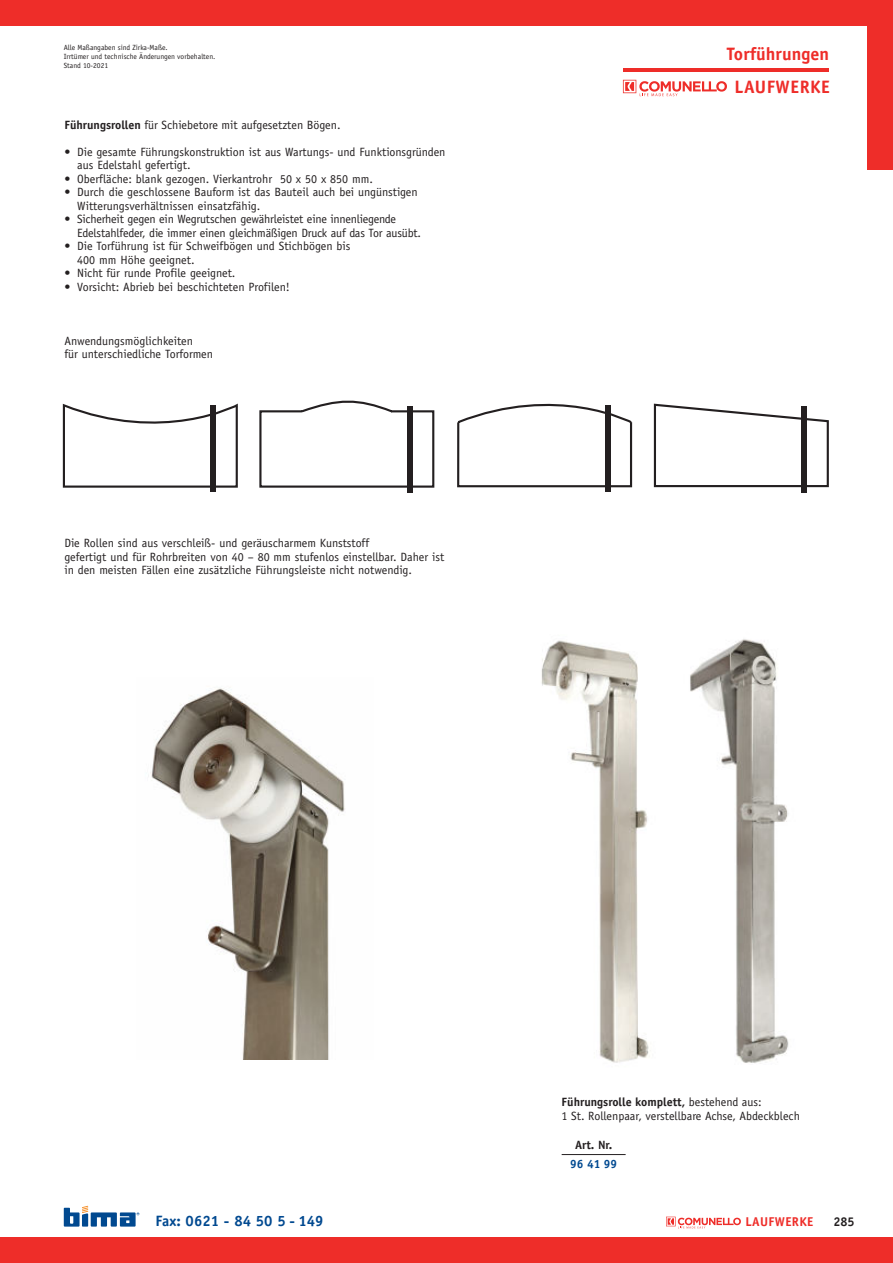
<style>
.page{position:relative;width:893px;height:1263px;background:#fff}
.page>*{position:absolute;margin:0;border:0;box-sizing:border-box;transform-origin:0 0}
.t1{font:700 18px "Officina Sans";color:#ee2d29}
.t2{font:700 18px "Officina Sans";letter-spacing:.03em;color:#ee2d29}
.t3{font:700 15px "Officina Sans";color:#014990}
.t4{font:700 12.75px "Officina Sans";letter-spacing:.03em;color:#ee2d29}
.t5{font:700 12.75px "Officina Sans";color:#231f20}
.t6{font:12px/13.5px "Officina Sans";color:#231f20}
.t7{font:700 12px "Officina Sans";color:#231f20}
.t8{font:700 12px "Officina Sans";color:#014990}
.t9{font:7.5px/9px "Officina Sans";color:#231f20}
.s1{font-weight:700}
</style>
<div class="page">
<div style="left:0;top:0;width:893px;height:25px;background:#ee2d29"></div>
<div style="left:867px;top:0;width:26px;height:170px;background:#ee2d29"></div>
<div style="left:0;top:1237px;width:893px;height:26px;background:#ee2d29"></div>
<svg style="left:64px;top:1206px;width:75px;height:20px"></svg>
<hr style="left:623px;top:69px;width:206px;height:3px;background:#ee2d29">
<svg style="left:62px;top:403px;width:176px;height:86px"></svg>
<div style="left:211px;top:405px;width:5px;height:86px;background:#231f20"></div>
<div style="left:407px;top:406px;width:5px;height:87px;background:#231f20"></div>
<svg style="left:259px;top:400px;width:176px;height:89px"></svg>
<div style="left:605px;top:405px;width:5px;height:86px;background:#231f20"></div>
<svg style="left:457px;top:403px;width:176px;height:85px"></svg>
<div style="left:802px;top:406px;width:5px;height:86px;background:#231f20"></div>
<svg style="left:653px;top:403px;width:176px;height:85px"></svg>
<img style="left:541px;top:640px;width:109px;height:423px">
<img style="left:151px;top:688px;width:194px;height:372px">
<img style="left:690px;top:639px;width:99px;height:424px">
<svg style="left:666px;top:1217px;width:75px;height:11px"></svg>
<svg style="left:623px;top:80px;width:104px;height:16px"></svg>
<hr style="left:562px;top:1154px;width:64px;height:1px;background:#231f20">
<p class="t9" style="left:64px;top:43px;width:153px">Alle Maßangaben sind Zirka-Maße.<br>Irrtümer und technische Änderungen vorbehalten.<br>Stand 10-2021</p>
<p class="t6" style="left:64px;top:118px;width:278px"><span class="s1">Führungsrollen</span> für Schiebetore mit aufgesetzten Bögen.</p>
<p class="t6" style="left:77px;top:145px;width:370px;text-indent:-13px">• Die gesamte Führungskonstruktion ist aus Wartungs- und Funktionsgründen aus Edelstahl gefertigt.</p>
<p class="t6" style="left:64px;top:172px;width:310px">• Oberfläche: blank gezogen. Vierkantrohr 50 x 50 x 850 mm.</p>
<p class="t6" style="left:77px;top:185px;width:342px;text-indent:-13px">• Durch die geschlossene Bauform ist das Bauteil auch bei ungünstigen<br>Witterungsverhältnissen einsatzfähig.</p>
<p class="t6" style="left:77px;top:212px;width:345px;text-indent:-13px">• Sicherheit gegen ein Wegrutschen gewährleistet eine innenliegende<br>Edelstahlfeder, die immer einen gleichmäßigen Druck auf das Tor ausübt.</p>
<p class="t6" style="left:77px;top:239px;width:275px;text-indent:-13px">• Die Torführung ist für Schweifbögen und Stichbögen bis<br>400 mm Höhe geeignet.</p>
<p class="t6" style="left:64px;top:266px;width:172px">• Nicht für runde Profile geeignet.</p>
<p class="t6" style="left:64px;top:280px;width:227px">• Vorsicht: Abrieb bei beschichteten Profilen!</p>
<p class="t6" style="left:64px;top:334px;width:150px">Anwendungsmöglichkeiten<br>für unterschiedliche Torformen</p>
<p class="t6" style="left:64px;top:536px;width:381px">Die Rollen sind aus verschleiß- und geräuscharmem Kunststoff<br>gefertigt und für Rohrbreiten von 40 – 80 mm stufenlos einstellbar. Daher ist in den meisten Fällen eine zusätzliche Führungs leiste nicht notwendig.</p>
<h1 class="t1" style="left:727px;top:46px;width:104px">Torführungen</h1>
<h1 class="t2" style="left:734px;top:76px;width:97px">LAUFWERKE</h1>
<p class="t6" style="left:562px;top:1095px;width:240px"><span class="s1">Führungsrolle komplett,</span> bestehend aus:<br>1 St. Rollenpaar, verstellbare Achse, Abdeckblech</p>
<p class="t7" style="left:575px;top:1139px;width:39px">Art. Nr.</p>
<p class="t8" style="left:570px;top:1159px;width:49px">96 41 99</p>
<p class="t3" style="left:155px;top:1212px;width:169px">Fax: 0621 - 84 50 5 - 149</p>
<p class="t5" style="left:833px;top:1217px;width:23px">285</p>
<p class="t4" style="left:745px;top:1217px;width:69px">LAUFWERKE</p>
</div>
